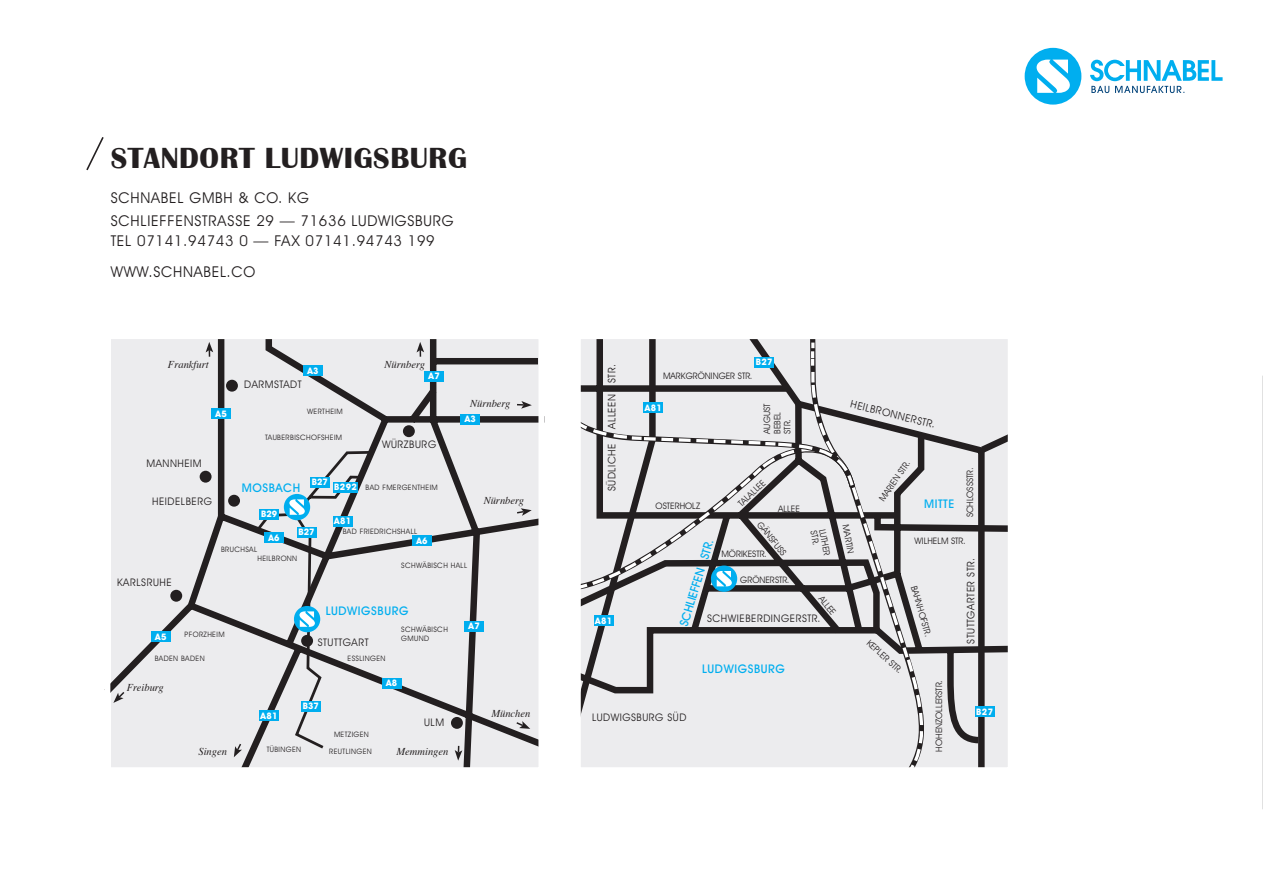
<style>
.page{position:relative;width:1263px;height:893px;background:#fff}
.page>*{position:absolute;margin:0;border:0;box-sizing:border-box;transform-origin:0 0}
.t1{font:700 30px "Britannic";letter-spacing:.02em;color:#231f20}
.t2{font:15px/19.5px "Avant Garde IT Cby BT";letter-spacing:.05em;color:#231f20}
.t3{font:500 12px "Avant Garde IT Cby BT";letter-spacing:.05em;color:#00aeef}
.t4{font:10.5px "Avant Garde IT Cby BT";letter-spacing:.05em;color:#231f20}
.t5{font:italic 10.5px "Times";color:#231f20}
.t6{font:9px "Avant Garde IT Cby BT";color:#231f20}
.t7{font:700 9px "Avant Garde IT Cby BT";letter-spacing:.05em;color:#fff}
.t8{font:7.5px/9px "Avant Garde IT Cby BT";letter-spacing:.05em;color:#231f20}
</style>
<div class="page">
<svg style="left:926px;top:340px;width:81px;height:407px;background:#d2d1d3"></svg>
<svg style="left:111px;top:340px;width:434px;height:426px;background:#dddddf"></svg>
<svg style="left:1262px;top:376px;width:1px;height:433px"></svg>
<svg style="left:1090px;top:60px;width:132px;height:33px"></svg>
<div style="left:1025px;top:48px;width:56px;height:57px;background:#00aeef;border-radius:50%"></div>
<svg style="left:1036px;top:60px;width:34px;height:33px"></svg>
<svg style="left:86px;top:137px;width:18px;height:34px"></svg>
<svg style="left:253px;top:450px;width:121px;height:301px;background:#cfd2d6"></svg>
<div style="left:200px;top:471px;width:12px;height:12px;background:#231f20;border-radius:50%"></div>
<div style="left:226px;top:380px;width:12px;height:12px;background:#231f20;border-radius:50%"></div>
<div style="left:228px;top:495px;width:12px;height:12px;background:#231f20;border-radius:50%"></div>
<div style="left:403px;top:425px;width:12px;height:12px;background:#231f20;border-radius:50%"></div>
<div style="left:301px;top:635px;width:12px;height:12px;background:#231f20;border-radius:50%"></div>
<div style="left:451px;top:717px;width:12px;height:12px;background:#231f20;border-radius:50%"></div>
<div style="left:170px;top:590px;width:12px;height:12px;background:#231f20;border-radius:50%"></div>
<svg style="left:113px;top:690px;width:13px;height:13px"></svg>
<svg style="left:515px;top:721px;width:15px;height:8px"></svg>
<svg style="left:515px;top:508px;width:17px;height:8px"></svg>
<svg style="left:517px;top:401px;width:15px;height:8px"></svg>
<svg style="left:416px;top:342px;width:8px;height:15px"></svg>
<svg style="left:206px;top:342px;width:7px;height:15px"></svg>
<svg style="left:455px;top:746px;width:7px;height:15px"></svg>
<svg style="left:234px;top:742px;width:9px;height:15px"></svg>
<div style="left:310px;top:477px;width:19px;height:10px;background:#00aeef"></div>
<div style="left:259px;top:509px;width:20px;height:11px;background:#00aeef"></div>
<div style="left:297px;top:527px;width:19px;height:10px;background:#00aeef"></div>
<div style="left:412px;top:536px;width:20px;height:10px;background:#00aeef"></div>
<div style="left:975px;top:706px;width:19px;height:11px;background:#00aeef"></div>
<div style="left:264px;top:532px;width:20px;height:11px;background:#00aeef"></div>
<div style="left:382px;top:678px;width:19px;height:11px;background:#00aeef"></div>
<div style="left:301px;top:701px;width:19px;height:10px;background:#00aeef"></div>
<div style="left:151px;top:631px;width:19px;height:11px;background:#00aeef"></div>
<div style="left:212px;top:409px;width:19px;height:10px;background:#00aeef"></div>
<div style="left:259px;top:710px;width:20px;height:11px;background:#00aeef"></div>
<div style="left:333px;top:516px;width:19px;height:10px;background:#00aeef"></div>
<div style="left:425px;top:371px;width:19px;height:10px;background:#00aeef"></div>
<div style="left:465px;top:621px;width:19px;height:10px;background:#00aeef"></div>
<div style="left:461px;top:414px;width:19px;height:11px;background:#00aeef"></div>
<div style="left:303px;top:365px;width:20px;height:11px;background:#00aeef"></div>
<div style="left:333px;top:482px;width:25px;height:11px;background:#00aeef"></div>
<div style="left:104px;top:333px;width:440px;height:440px;border:6px solid #fff"></div>
<div style="left:917px;top:411px;width:17px;height:355px;background:#ececee"></div>
<svg style="left:582px;top:340px;width:344px;height:425px;background:#ced0d3"></svg>
<svg style="left:582px;top:413px;width:335px;height:353px;background:#ccccce"></svg>
<div style="left:575px;top:333px;width:439px;height:440px;border:6px solid #fff"></div>
<div style="left:557px;top:402px;width:21px;height:365px;background:#fff"></div>
<div style="left:885px;top:772px;width:116px;height:19px;background:#fff"></div>
<div style="left:758px;top:319px;width:116px;height:19px;background:#fff"></div>
<p class="t1" style="left:111px;top:141px;width:358px">STANDORT LUDWIGSBURG</p>
<p class="t2" style="left:111px;top:188px;width:200px">SCHNABEL GMBH &amp; CO. KG</p>
<p class="t2" style="left:111px;top:211px;width:344px">SCHLIEFFENSTRASSE 29 — 71636 LUDWIGSBURG<br>TEL 07141.94743 0 — FAX 07141.94743 199</p>
<p class="t2" style="left:111px;top:262px;width:146px">WWW.SCHNABEL.CO</p>
<p class="t5" style="left:168px;top:355px;width:42px">Frankfurt</p>
<p class="t5" style="left:385px;top:355px;width:42px">Nürnberg</p>
<p class="t7" style="left:307px;top:365px;width:13px">A3</p>
<p class="t7" style="left:429px;top:370px;width:13px">A7</p>
<p class="t4" style="left:244px;top:378px;width:59px">DARMSTADT</p>
<p class="t7" style="left:215px;top:408px;width:13px">A5</p>
<p class="t4" style="left:146px;top:457px;width:57px">MANNHEIM</p>
<p class="t4" style="left:152px;top:495px;width:61px">HEIDELBERG</p>
<p class="t8" style="left:307px;top:407px;width:37px">WERTHEIM</p>
<p class="t8" style="left:265px;top:433px;width:79px">TAUBERBISCHOFSHEIM</p>
<p class="t4" style="left:382px;top:438px;width:56px">WÜRZBURG</p>
<p class="t3" style="left:242px;top:480px;width:60px">MOSBACH</p>
<p class="t7" style="left:261px;top:509px;width:17px">B29</p>
<p class="t7" style="left:312px;top:476px;width:17px">B27</p>
<p class="t7" style="left:334px;top:482px;width:24px">B292</p>
<p class="t8" style="left:365px;top:483px;width:74px">BAD FMERGENTHEIM</p>
<p class="t7" style="left:334px;top:515px;width:19px">A81</p>
<p class="t7" style="left:268px;top:532px;width:13px">A6</p>
<p class="t7" style="left:299px;top:527px;width:17px">B27</p>
<p class="t8" style="left:343px;top:527px;width:76px">BAD FRIEDRICHSHALL</p>
<p class="t7" style="left:416px;top:535px;width:13px">A6</p>
<p class="t8" style="left:221px;top:545px;width:38px">BRUCHSAL</p>
<p class="t5" style="left:470px;top:395px;width:42px">Nürnberg</p>
<p class="t7" style="left:465px;top:414px;width:13px">A3</p>
<p class="t5" style="left:484px;top:491px;width:42px">Nürnberg</p>
<p class="t4" style="left:117px;top:576px;width:56px">KARLSRUHE</p>
<p class="t8" style="left:185px;top:629px;width:41px">PFORZHEIM</p>
<p class="t8" style="left:155px;top:654px;width:51px">BADEN BADEN</p>
<p class="t7" style="left:155px;top:631px;width:13px">A5</p>
<p class="t5" style="left:127px;top:679px;width:39px">Freiburg</p>
<p class="t8" style="left:257px;top:553px;width:41px">HEILBRONN</p>
<p class="t8" style="left:401px;top:561px;width:67px">SCHWÄBISCH HALL</p>
<p class="t3" style="left:326px;top:603px;width:84px">LUDWIGSBURG</p>
<p class="t4" style="left:318px;top:635px;width:52px">STUTTGART</p>
<p class="t8" style="left:348px;top:654px;width:40px">ESSLINGEN</p>
<p class="t8" style="left:401px;top:625px;width:48px">SCHWÄBISCH<br>GMUND</p>
<p class="t7" style="left:386px;top:678px;width:13px">A8</p>
<p class="t7" style="left:468px;top:621px;width:13px">A7</p>
<p class="t7" style="left:261px;top:710px;width:19px">A81</p>
<p class="t7" style="left:303px;top:700px;width:17px">B37</p>
<p class="t8" style="left:334px;top:730px;width:36px">METZIGEN</p>
<p class="t4" style="left:424px;top:716px;width:21px">ULM</p>
<p class="t8" style="left:267px;top:745px;width:36px">TÜBINGEN</p>
<p class="t8" style="left:329px;top:747px;width:44px">REUTLINGEN</p>
<p class="t5" style="left:198px;top:743px;width:30px">Singen</p>
<p class="t5" style="left:396px;top:743px;width:53px">Memmingen</p>
<p class="t5" style="left:491px;top:704px;width:41px">München</p>
<p class="t4" style="left:605px;top:429px;width:66px;rotate:-90deg">ALLEEN STR.</p>
<p class="t4" style="left:605px;top:491px;width:49px;rotate:-90deg">SÜDLICHE</p>
<p class="t7" style="left:595px;top:615px;width:19px">A81</p>
<p class="t7" style="left:756px;top:356px;width:18px">B27</p>
<p class="t6" style="left:663px;top:370px;width:91px">MARKGRÖNINGER STR.</p>
<p class="t7" style="left:645px;top:402px;width:19px">A81</p>
<p class="t6" style="left:761px;top:434px;width:32px;rotate:-90deg">AUGUST</p>
<p class="t6" style="left:772px;top:434px;width:23px;rotate:-90deg">BEBEL</p>
<p class="t6" style="left:782px;top:434px;width:16px;rotate:-90deg">STR.</p>
<p class="t6" style="left:656px;top:501px;width:46px">OSTERHOLZ</p>
<p class="t6" style="left:736px;top:501px;width:35px;rotate:-44deg">TALALLEE</p>
<p class="t6" style="left:778px;top:503px;width:23px">ALLEE</p>
<p class="t4" style="left:852px;top:397px;width:88px;rotate:14deg">HEILBRONNERSTR.</p>
<p class="t6" style="left:876px;top:497px;width:49px;rotate:-55deg">MARIEN STR.</p>
<p class="t3" style="left:924px;top:496px;width:32px">MITTE</p>
<p class="t6" style="left:964px;top:517px;width:51px;rotate:-90deg">SCHLOSSSTR.</p>
<p class="t6" style="left:763px;top:519px;width:42px;rotate:51deg">GÄNSFUSS</p>
<p class="t6" style="left:851px;top:523px;width:30px;rotate:79deg">MARTIN</p>
<p class="t6" style="left:819px;top:529px;width:16px;rotate:79deg">STR.</p>
<p class="t6" style="left:828px;top:528px;width:28px;rotate:79deg">LUTHER</p>
<p class="t3" style="left:676px;top:624px;width:92px;rotate:-73deg">SCHLIEFFEN STR.</p>
<p class="t6" style="left:721px;top:549px;width:47px">MÖRIKESTR.</p>
<p class="t6" style="left:740px;top:574px;width:51px">GRÖNERSTR.</p>
<p class="t6" style="left:825px;top:593px;width:23px;rotate:51deg">ALLEE</p>
<p class="t4" style="left:707px;top:612px;width:115px">SCHWIEBERDINGERSTR.</p>
<p class="t3" style="left:702px;top:661px;width:84px">LUDWIGSBURG</p>
<p class="t6" style="left:872px;top:638px;width:46px;rotate:42deg">KEPLER STR.</p>
<p class="t6" style="left:914px;top:535px;width:53px">WILHELM STR.</p>
<p class="t6" style="left:919px;top:584px;width:54px;rotate:74deg">BAHNHOFSTR.</p>
<p class="t4" style="left:964px;top:644px;width:87px;rotate:-90deg">STUTTGARTER STR.</p>
<p class="t4" style="left:592px;top:711px;width:96px">LUDWIGSBURG SÜD</p>
<p class="t6" style="left:933px;top:751px;width:73px;rotate:-90deg">HOHENZOLLERSTR.</p>
<p class="t7" style="left:976px;top:706px;width:18px">B27</p>
</div>
